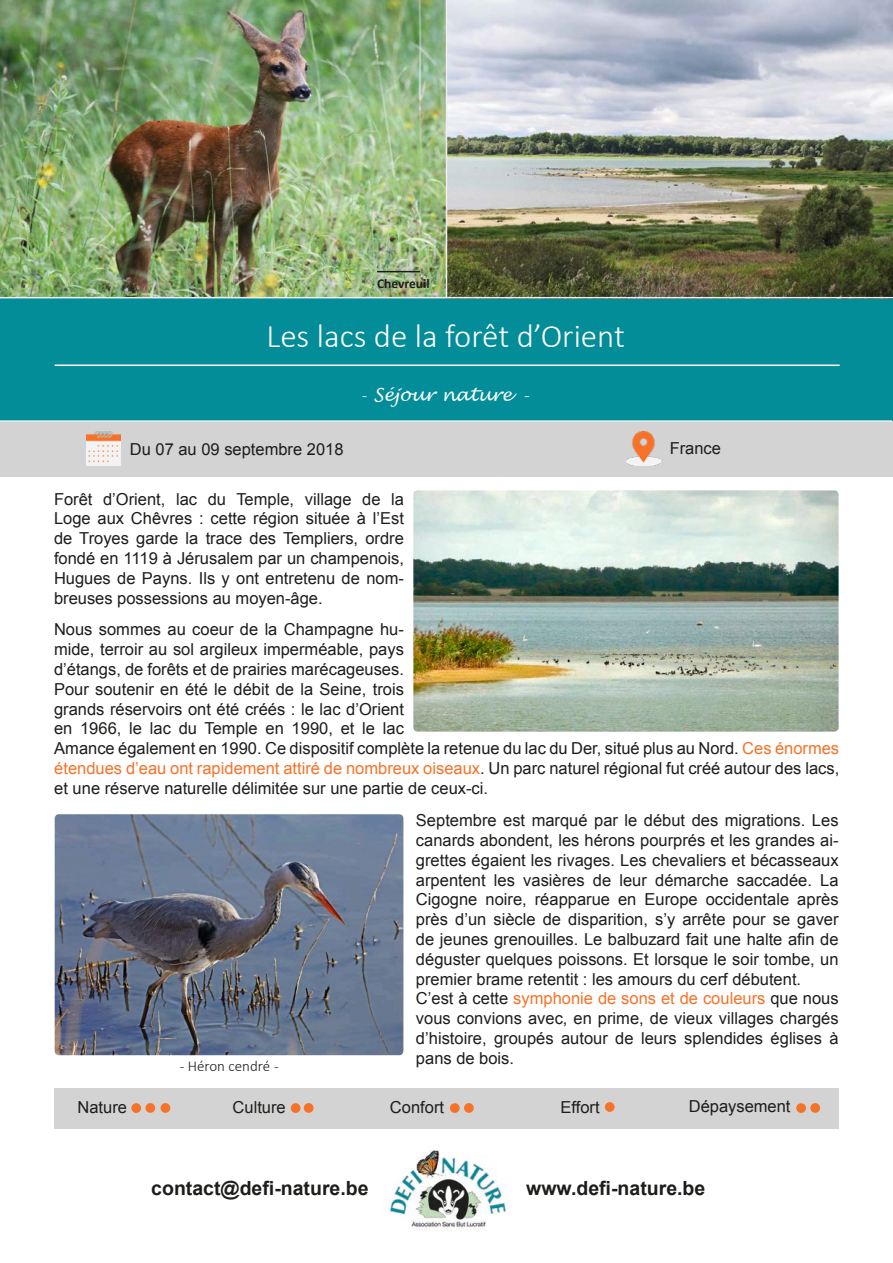
<style>
.page{position:relative;width:893px;height:1263px;background:#fff}
.page>*{position:absolute;margin:0;border:0;box-sizing:border-box;transform-origin:0 0}
.t1{font:300 33px "Calibri";color:#fff}
.t2{font:700 19.5px "Arial";color:#1d1d1b}
.t3{font:italic 18px "Lucida Handwriting";color:#fff}
.t4{font:16.5px/19.8px "Arial";color:#1d1d1b;text-align:justify}
.t5{font:300 15px "Calibri";color:#1d1d1b}
.t6{font:700 13.5px "Calibri";color:#1d1d1b}
.s1{font-family:"Calibri";font-weight:300;font-style:normal}
.s2{color:#f67228}
</style>
<div class="page">
<img style="left:0;top:0;width:446px;height:297px">
<div style="left:0;top:421px;width:893px;height:55px;background:#d3d3d3"></div>
<img style="left:626px;top:432px;width:34px;height:34px">
<img style="left:86px;top:432px;width:34px;height:33px">
<div style="left:0;top:298px;width:893px;height:123px;background:#038d99"></div>
<hr style="left:55px;top:364px;width:785px;height:2px;background:#fff">
<img style="left:447px;top:0;width:446px;height:297px">
<img style="left:389px;top:1150px;width:118px;height:81px">
<hr style="left:0;top:297px;width:893px;height:1px;background:#eee">
<hr style="left:446px;top:0;width:1px;height:298px;background:#eee">
<hr style="left:0;top:420px;width:892px;height:2px;background:#eee">
<div style="left:54px;top:1088px;width:785px;height:40px;background:#d3d3d3"></div>
<div style="left:131px;top:1103px;width:10px;height:10px;background:#f67228;border-radius:50%"></div>
<div style="left:145px;top:1103px;width:10px;height:10px;background:#f67228;border-radius:50%"></div>
<div style="left:161px;top:1103px;width:9px;height:10px;background:#f67228;border-radius:50%"></div>
<div style="left:605px;top:1102px;width:10px;height:10px;background:#f67228;border-radius:50%"></div>
<hr style="left:377px;top:271px;width:43px;height:1px;background:#1d1d1b">
<div style="left:291px;top:1103px;width:9px;height:10px;background:#f67228;border-radius:50%"></div>
<div style="left:304px;top:1103px;width:10px;height:10px;background:#f67228;border-radius:50%"></div>
<div style="left:450px;top:1103px;width:10px;height:10px;background:#f67228;border-radius:50%"></div>
<div style="left:464px;top:1103px;width:10px;height:10px;background:#f67228;border-radius:50%"></div>
<div style="left:796px;top:1103px;width:10px;height:10px;background:#f67228;border-radius:50%"></div>
<div style="left:810px;top:1103px;width:10px;height:10px;background:#f67228;border-radius:50%"></div>
<img style="left:413px;top:490px;width:426px;height:242px">
<img style="left:55px;top:814px;width:348px;height:241px">
<p class="t6" style="left:377px;top:274px;width:54px">Chevreuil</p>
<h1 class="t1" style="left:267px;top:315px;width:360px">Les lacs de la forêt d’Orient</h1>
<p class="t3" style="left:362px;top:383px;width:169px"><span class="s1">-</span> Séjour nature <span class="s1">-</span></p>
<p class="t4" style="left:130px;top:439px;width:215px">Du 07 au 09 septembre 2018</p>
<p class="t4" style="left:670px;top:439px;width:53px">France</p>
<p class="t4" style="left:54px;top:489px;width:351px">Forêt d’Orient, lac du Temple, village de la Loge aux Chêvres : cette région située à l’Est de Troyes garde la trace des Templiers, ordre fondé en 1119 à Jérusalem par un champenois, Hugues de Payns. Ils y ont entretenu de nom&shy;breuses possessions au moyen-âge.</p>
<p class="t4" style="left:54px;top:620px;width:351px">Nous sommes au coeur de la Champagne hu&shy;mide, terroir au sol argileux imperméable, pays d’étangs, de forêts et de prairies marécageuses.<br>Pour soutenir en été le débit de la Seine, trois grands réservoirs ont été créés : le lac d’Orient en 1966, le lac du Temple en 1990, et le lac</p>
<p class="t4" style="left:54px;top:738px;width:786px">Amance également en 1990. Ce dispositif complète la retenue du lac du Der, situé plus au Nord. <span class="s2">Ces énormes étendues d’eau ont rapidement attiré de nombreux oiseaux</span>. Un parc naturel régional fut créé autour des lacs, et une réserve naturelle délimitée sur une partie de ceux-ci.</p>
<p class="t4" style="left:416px;top:811px;width:424px;text-align:left">Septembre est marqué par le début des migrations. Les canards abondent, les hérons pourprés et les grandes ai&shy;grettes égaient les rivages. Les chevaliers et bécasseaux arpentent les vasières de leur démarche saccadée. La Cigogne noire, réapparue en Europe occidentale après près d’un siècle de disparition, s’y arrête pour se gaver de jeunes grenouilles. Le balbuzard fait une halte afin de déguster quelques poissons. Et lorsque le soir tombe, un premier brame retentit : les amours du cerf débutent.<br>C’est à cette <span class="s2">symphonie de sons et de couleurs</span> que nous vous convions avec, en prime, de vieux villages chargés d’histoire, groupés autour de leurs splendides églises à pans de bois.</p>
<p class="t5" style="left:180px;top:1056px;width:100px">- Héron cendré -</p>
<p class="t4" style="left:77px;top:1097px;width:51px">Nature</p>
<p class="t4" style="left:233px;top:1098px;width:55px">Culture</p>
<p class="t4" style="left:390px;top:1098px;width:56px">Confort</p>
<p class="t4" style="left:561px;top:1098px;width:41px">Effort</p>
<p class="t4" style="left:689px;top:1097px;width:103px">Dépaysement</p>
<p class="t2" style="left:151px;top:1175px;width:219px">contact@defi-nature.be</p>
<p class="t2" style="left:526px;top:1175px;width:181px">www.defi-nature.be</p>
</div>
